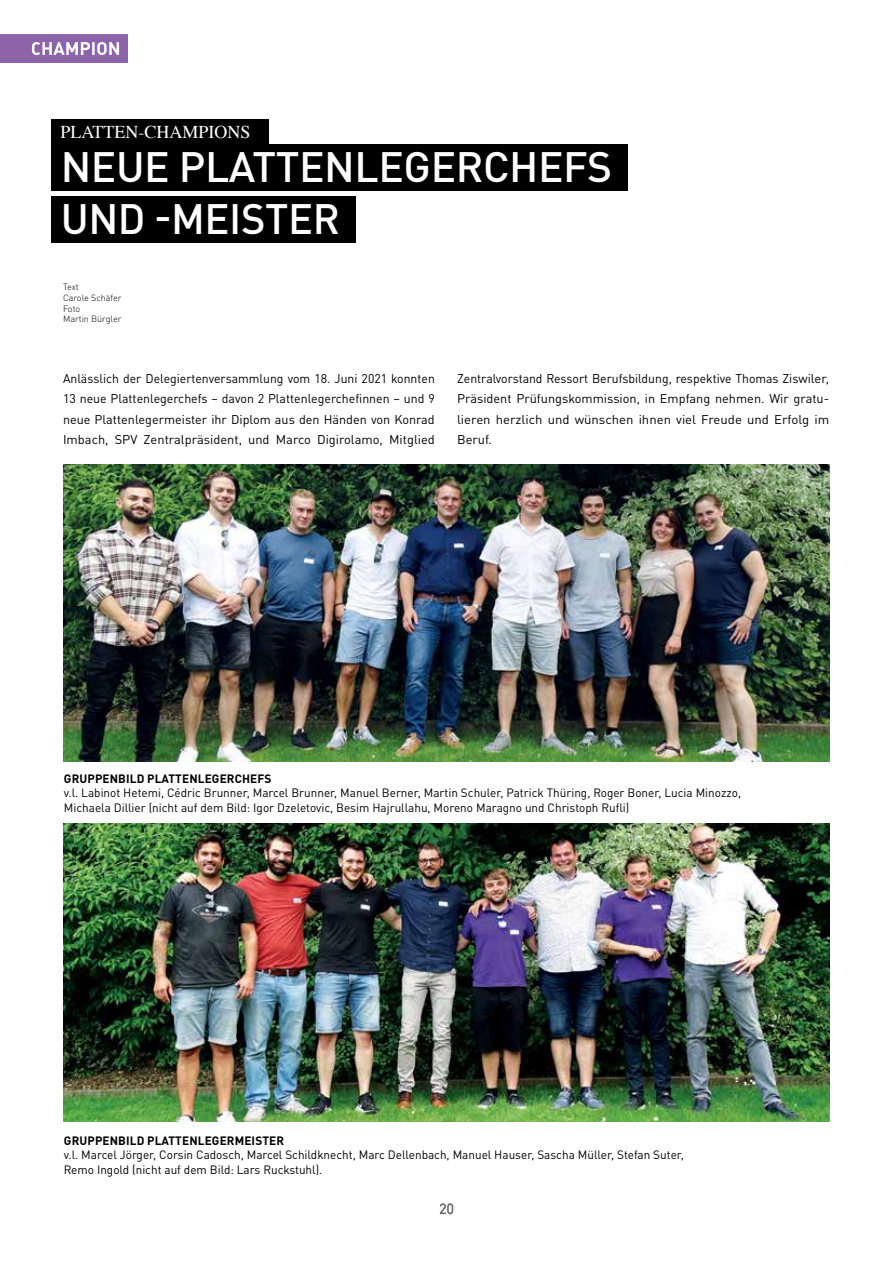
<style>
.page{position:relative;width:893px;height:1263px;background:#fff}
.page>*{position:absolute;margin:0;border:0;box-sizing:border-box;transform-origin:0 0}
.t1{font:500 42px/51.9px "DINOT";letter-spacing:-.01em;color:#fff}
.t2{font:18px "Times";color:#fff}
.t3{font:12.6px/20.2px "DINOT";color:#000;text-align:justify}
.t4{font:12px/14.4px "DINOT";color:#000}
.t5{font:700 12px "DINOT";letter-spacing:.01em;color:#000}
.t6{font:300 9px/10.8px "DINOT";color:#000}
</style>
<div class="page">
<svg style="left:440px;top:1203px;width:13px;height:11px"></svg>
<div style="left:0;top:34px;width:128px;height:28px;background:#8d64aa"></div>
<svg style="left:32px;top:42px;width:87px;height:13px"></svg>
<div style="left:51px;top:119px;width:218px;height:25px;background:#000"></div>
<div style="left:51px;top:144px;width:576px;height:47px;background:#000"></div>
<div style="left:51px;top:196px;width:305px;height:47px;background:#000"></div>
<img style="left:64px;top:464px;width:765px;height:298px">
<img style="left:64px;top:824px;width:765px;height:297px">
<h2 class="t2" style="left:60px;top:116px;width:191px">PLATTEN-CHAMPIONS</h2>
<h1 class="t1" style="left:61px;top:140px;width:553px">NEUE PLATTENLEGERCHEFS<br>UND -MEISTER</h1>
<p class="t6" style="left:63px;top:281px;width:60px">Text<br>Carole Schäfer<br>Foto<br>Martin Bürgler</p>
<p class="t3" style="left:63px;top:368px;width:373px">Anlässlich der Delegiertenversammlung vom 18. Juni 2021 konnten 13 neue Plattenlegerchefs – davon 2 Plattenlegerchefinnen – und 9 neue Plattenlegermeister ihr Diplom aus den Händen von Konrad Imbach, SPV Zentralpräsident, und Marco Digirolamo, Mitglied</p>
<p class="t3" style="left:457px;top:368px;width:374px">Zentralvorstand Ressort Berufsbildung, respektive Thomas Ziswiler, Präsident Prüfungskommission, in Empfang nehmen. Wir gratu&shy;lieren herzlich und wünschen ihnen viel Freude und Erfolg im Beruf.</p>
<p class="t5" style="left:64px;top:770px;width:209px">GRUPPENBILD PLATTENLEGERCHEFS</p>
<p class="t4" style="left:64px;top:785px;width:679px">v.l. Labinot Hetemi, Cédric Brunner, Marcel Brunner, Manuel Berner, Martin Schuler, Patrick Thüring, Roger Boner, Lucia Minozzo,<br>Michaela Dillier (nicht auf dem Bild: Igor Dzeletovic, Besim Hajrullahu, Moreno Maragno und Christoph Rufli)</p>
<p class="t5" style="left:64px;top:1132px;width:222px">GRUPPENBILD PLATTENLEGERMEISTER</p>
<p class="t4" style="left:64px;top:1147px;width:622px">v.l. Marcel Jörger, Corsin Cadosch, Marcel Schildknecht, Marc Dellenbach, Manuel Hauser, Sascha Müller, Stefan Suter,<br>Remo Ingold (nicht auf dem Bild: Lars Ruckstuhl).</p>
</div>
